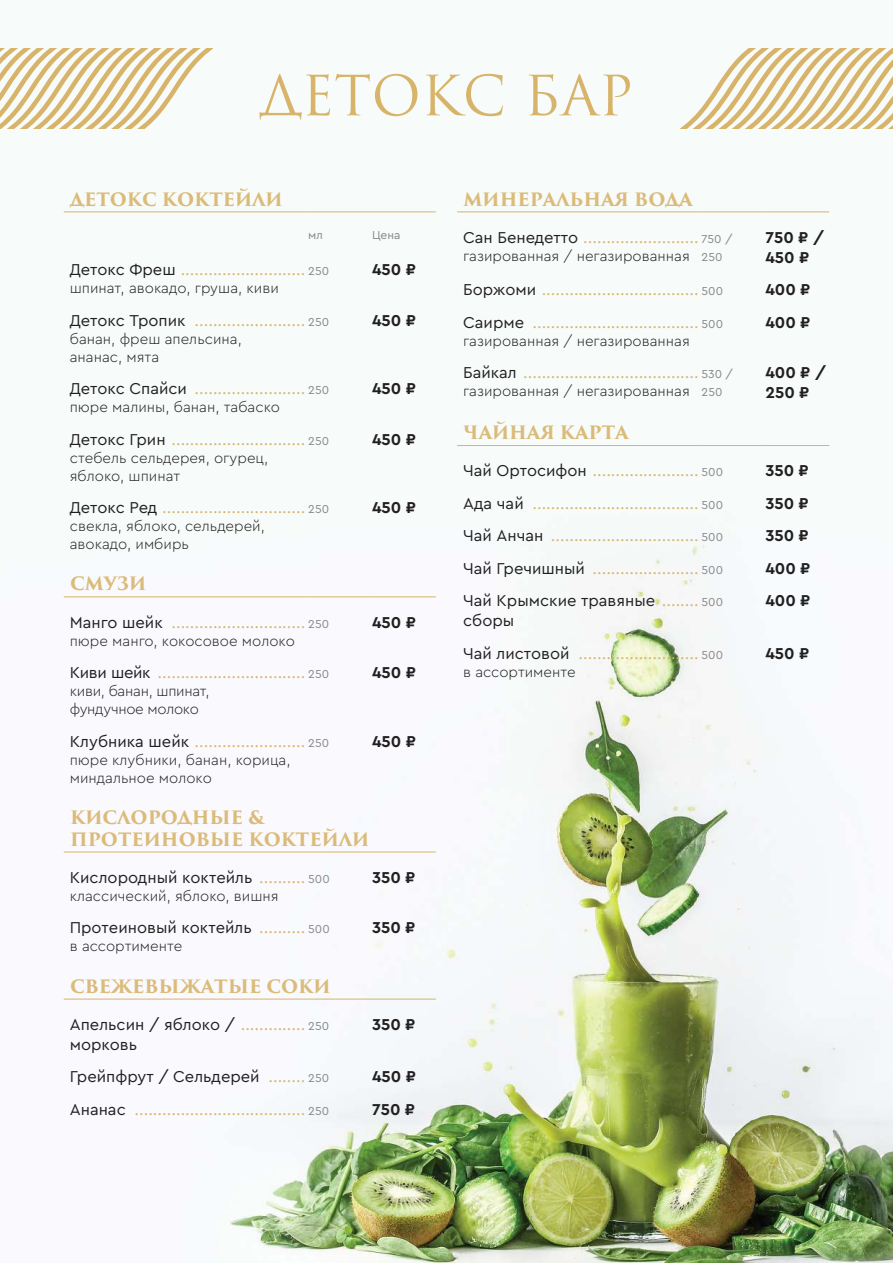
<style>
.page{position:relative;width:893px;height:1263px;background:#fff}
.page>*{position:absolute;margin:0;border:0;box-sizing:border-box;transform-origin:0 0}
.t1{font:54px "Trajan Pro 3";color:#d7b46a}
.t2{font:700 18px/21.6px "Trajan Pro 3";color:#dbbb79}
.t3{font:16.5px "Cera Pro";color:#d7b46a}
.t4{font:16.5px/19.8px "Cera Pro";color:#221f1f}
.t5{font:700 16.5px/19.8px "Cera Pro";color:#221f1f}
.t6{font:16.5px "Cera Pro";letter-spacing:-.02em;color:#d7b46a}
.t7{font:300 15px/18px "Cera Pro";color:#221f1f}
.t8{font:300 15px/18px "Cera Pro";letter-spacing:-.02em;color:#221f1f}
.t9{font:12px/18px "Cera Pro";color:#878787}
.s1{color:#221f1f}
.s2{color:#d7b46a}
.s3{font-size:12px;color:#878787}
</style>
<div class="page">
<img style="left:0;top:48px;width:893px;height:1215px">
<hr style="left:64px;top:211px;width:244px;height:1px;background:#d7b46a">
<hr style="left:308px;top:211px;width:64px;height:1px;background:#d7b46a">
<hr style="left:372px;top:211px;width:64px;height:1px;background:#d7b46a">
<hr style="left:64px;top:596px;width:244px;height:1px;background:#d7b46a">
<hr style="left:308px;top:596px;width:64px;height:1px;background:#d7b46a">
<hr style="left:372px;top:596px;width:64px;height:1px;background:#d7b46a">
<hr style="left:64px;top:852px;width:244px;height:1px;background:#d7b46a">
<hr style="left:308px;top:852px;width:64px;height:1px;background:#d7b46a">
<hr style="left:372px;top:852px;width:64px;height:1px;background:#d7b46a">
<hr style="left:64px;top:999px;width:244px;height:1px;background:#d7b46a">
<hr style="left:308px;top:999px;width:64px;height:1px;background:#d7b46a">
<hr style="left:372px;top:999px;width:64px;height:1px;background:#d7b46a">
<hr style="left:457px;top:211px;width:245px;height:1px;background:#d7b46a">
<hr style="left:702px;top:211px;width:63px;height:1px;background:#d7b46a">
<hr style="left:765px;top:211px;width:64px;height:1px;background:#d7b46a">
<hr style="left:457px;top:445px;width:245px;height:1px;background:#d7b46a">
<hr style="left:702px;top:445px;width:63px;height:1px;background:#d7b46a">
<hr style="left:765px;top:445px;width:64px;height:1px;background:#d7b46a">
<svg style="left:0;top:49px;width:213px;height:79px"></svg>
<svg style="left:680px;top:49px;width:213px;height:79px"></svg>
<h1 class="t1" style="left:260px;top:59px;width:375px">ДЕТОКС БАР</h1>
<p class="t2" style="left:70px;top:189px;width:214px">ДЕТОКС КОКТЕЙЛИ</p>
<p class="t9" style="left:308px;top:226px;width:16px">мл</p>
<p class="t9" style="left:372px;top:226px;width:30px">Цена</p>
<p class="t3" style="left:70px;top:259px;width:237px"><span class="s1">Детокс Фреш</span> ...........................</p>
<p class="t7" style="left:70px;top:279px;width:211px">шпинат, авокадо, груша, киви</p>
<p class="t9" style="left:308px;top:262px;width:22px">250</p>
<p class="t5" style="left:372px;top:259px;width:45px">450 ₽</p>
<p class="t9" style="left:308px;top:313px;width:22px">250</p>
<p class="t5" style="left:372px;top:310px;width:45px">450 ₽</p>
<p class="t3" style="left:70px;top:309px;width:237px"><span class="s1">Детокс Тропик</span> ........................</p>
<p class="t7" style="left:70px;top:329px;width:174px">банан, фреш апельсина, ананас, мята</p>
<p class="t3" style="left:70px;top:378px;width:237px"><span class="s1">Детокс Спайси</span> ........................</p>
<p class="t7" style="left:70px;top:397px;width:212px">пюре малины, банан, табаско</p>
<p class="t9" style="left:308px;top:381px;width:22px">250</p>
<p class="t5" style="left:372px;top:378px;width:45px">450 ₽</p>
<p class="t9" style="left:308px;top:431px;width:22px">250</p>
<p class="t5" style="left:372px;top:428px;width:45px">450 ₽</p>
<p class="t3" style="left:70px;top:428px;width:237px"><span class="s1">Детокс Грин</span> .............................</p>
<p class="t7" style="left:70px;top:448px;width:200px">стебель сельдерея, огурец, яблоко, шпинат</p>
<p class="t9" style="left:308px;top:500px;width:22px">250</p>
<p class="t5" style="left:372px;top:497px;width:45px">450 ₽</p>
<p class="t3" style="left:70px;top:497px;width:237px"><span class="s1">Детокс Ред</span> ...............................</p>
<p class="t7" style="left:70px;top:516px;width:197px">свекла, яблоко, сельдерей, авокадо, имбирь</p>
<p class="t2" style="left:70px;top:574px;width:78px">СМУЗИ</p>
<p class="t3" style="left:70px;top:611px;width:237px"><span class="s1">Манго шейк</span> .............................</p>
<p class="t7" style="left:70px;top:631px;width:227px">пюре манго, кокосовое молоко</p>
<p class="t9" style="left:308px;top:615px;width:22px">250</p>
<p class="t5" style="left:372px;top:612px;width:45px">450 ₽</p>
<p class="t6" style="left:70px;top:662px;width:237px"><span class="s1">Киви шейк</span> ................................</p>
<p class="t8" style="left:70px;top:681px;width:141px">киви, банан, шпинат, фундучное молоко</p>
<p class="t9" style="left:308px;top:665px;width:22px">250</p>
<p class="t5" style="left:372px;top:662px;width:45px">450 ₽</p>
<p class="t3" style="left:70px;top:730px;width:237px"><span class="s1">Клубника шейк</span> ........................</p>
<p class="t7" style="left:70px;top:750px;width:222px">пюре клубники, банан, корица, миндальное молоко</p>
<p class="t9" style="left:308px;top:733px;width:22px">250</p>
<p class="t5" style="left:372px;top:730px;width:45px">450 ₽</p>
<p class="t2" style="left:70px;top:807px;width:301px">КИСЛОРОДНЫЕ &amp;<br>ПРОТЕИНОВЫЕ КОКТЕЙЛИ</p>
<p class="t4" style="left:70px;top:867px;width:237px">Кислородный коктейль <span class="s2">..........</span></p>
<p class="t7" style="left:70px;top:886px;width:210px">классический, яблоко, вишня</p>
<p class="t9" style="left:308px;top:870px;width:23px">500</p>
<p class="t5" style="left:372px;top:867px;width:45px">350 ₽</p>
<p class="t4" style="left:70px;top:917px;width:237px">Протеиновый коктейль <span class="s2">..........</span></p>
<p class="t7" style="left:70px;top:937px;width:114px">в ассортименте</p>
<p class="t9" style="left:308px;top:920px;width:23px">500</p>
<p class="t5" style="left:372px;top:917px;width:45px">350 ₽</p>
<p class="t2" style="left:70px;top:976px;width:262px">СВЕЖЕВЫЖАТЫЕ СОКИ</p>
<p class="t4" style="left:70px;top:1014px;width:237px">Апельсин / яблоко / <span class="s2">.............. </span>морковь</p>
<p class="t9" style="left:308px;top:1017px;width:22px">250</p>
<p class="t5" style="left:372px;top:1014px;width:45px">350 ₽</p>
<p class="t4" style="left:70px;top:1066px;width:261px">Грейпфрут / Сельдерей <span class="s2">........</span> <span class="s3">250</span></p>
<p class="t5" style="left:372px;top:1066px;width:45px">450 ₽</p>
<p class="t3" style="left:70px;top:1098px;width:261px"><span class="s1">Ананас</span> ..................................... <span class="s3">250</span></p>
<p class="t5" style="left:372px;top:1098px;width:44px">750 ₽</p>
<p class="t2" style="left:463px;top:189px;width:231px">МИНЕРАЛЬНАЯ ВОДА</p>
<p class="t3" style="left:463px;top:226px;width:237px"><span class="s1">Сан Бенедетто</span> .........................</p>
<p class="t7" style="left:463px;top:246px;width:228px">газированная / негазированная</p>
<p class="t9" style="left:702px;top:229px;width:32px">750 /<br>250</p>
<p class="t5" style="left:765px;top:227px;width:60px">750 ₽ /<br>450 ₽</p>
<p class="t3" style="left:463px;top:279px;width:261px"><span class="s1">Боржоми</span> .................................. <span class="s3">500</span></p>
<p class="t5" style="left:765px;top:279px;width:46px">400 ₽</p>
<p class="t3" style="left:463px;top:311px;width:237px"><span class="s1">Саирме</span> ....................................</p>
<p class="t7" style="left:463px;top:331px;width:228px">газированная / негазированная</p>
<p class="t9" style="left:702px;top:314px;width:23px">500</p>
<p class="t5" style="left:765px;top:311px;width:46px">400 ₽</p>
<p class="t9" style="left:702px;top:364px;width:33px">530 /<br>250</p>
<p class="t5" style="left:765px;top:362px;width:62px">400 ₽ /<br>250 ₽</p>
<p class="t3" style="left:463px;top:361px;width:237px"><span class="s1">Байкал</span> ......................................</p>
<p class="t7" style="left:463px;top:381px;width:228px">газированная / негазированная</p>
<p class="t2" style="left:463px;top:422px;width:166px">ЧАЙНАЯ КАРТА</p>
<p class="t3" style="left:463px;top:460px;width:261px"><span class="s1">Чай Ортосифон</span> ....................... <span class="s3">500</span></p>
<p class="t5" style="left:765px;top:460px;width:45px">350 ₽</p>
<p class="t3" style="left:463px;top:492px;width:261px"><span class="s1">Ада чай</span> .................................... <span class="s3">500</span></p>
<p class="t5" style="left:765px;top:493px;width:45px">350 ₽</p>
<p class="t3" style="left:463px;top:525px;width:261px"><span class="s1">Чай Анчан</span> ................................ <span class="s3">500</span></p>
<p class="t5" style="left:765px;top:525px;width:45px">350 ₽</p>
<p class="t3" style="left:463px;top:557px;width:261px"><span class="s1">Чай Гречишный</span> ....................... <span class="s3">500</span></p>
<p class="t5" style="left:765px;top:558px;width:46px">400 ₽</p>
<p class="t4" style="left:463px;top:590px;width:237px">Чай Крымские травяные <span class="s2">........ </span>сборы</p>
<p class="t9" style="left:702px;top:593px;width:23px">500</p>
<p class="t5" style="left:765px;top:590px;width:46px">400 ₽</p>
<p class="t3" style="left:463px;top:642px;width:237px"><span class="s1">Чай листовой</span> ..........................</p>
<p class="t7" style="left:463px;top:662px;width:114px">в ассортименте</p>
<p class="t9" style="left:702px;top:645px;width:23px">500</p>
<p class="t5" style="left:765px;top:642px;width:45px">450 ₽</p>
</div>
